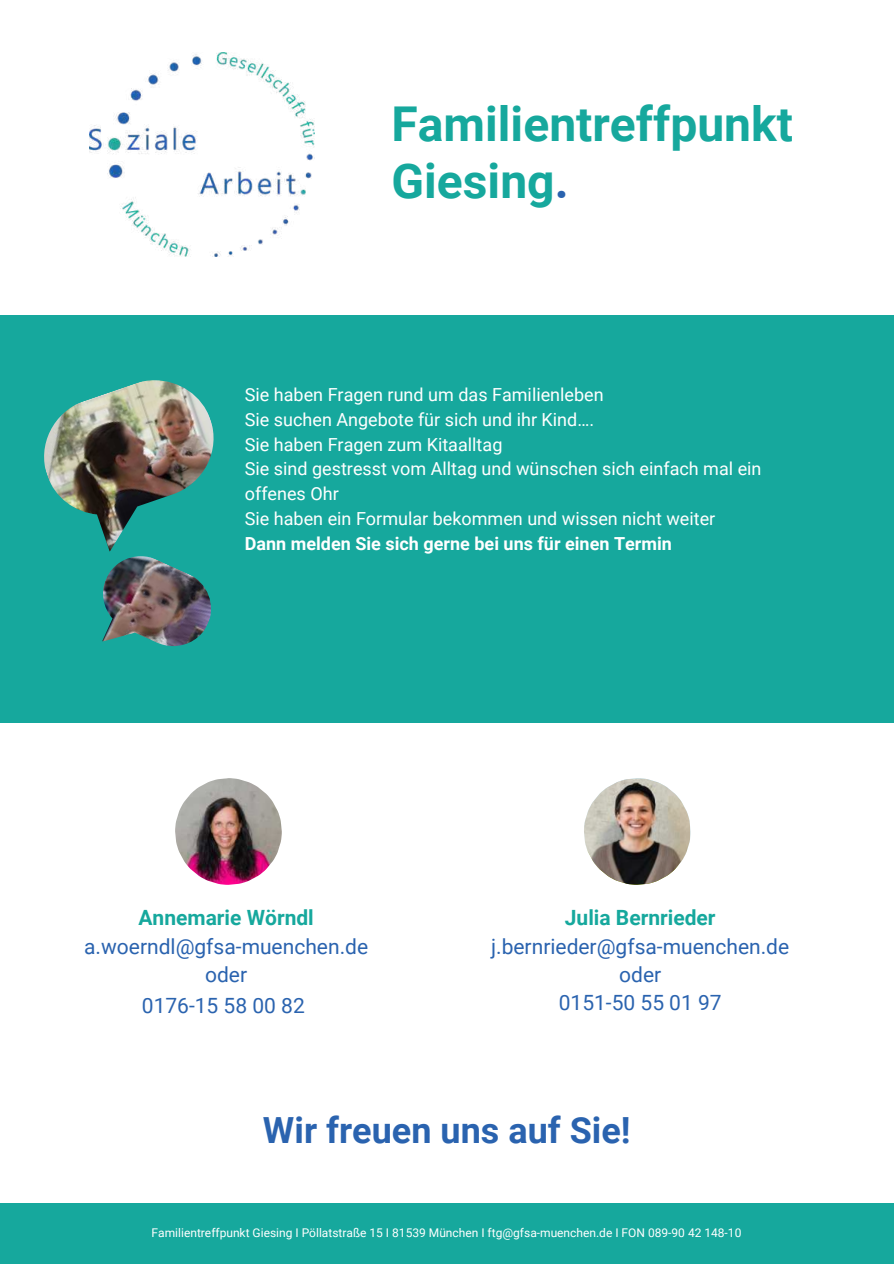
<style>
.page{position:relative;width:894px;height:1264px;background:#fff}
.page>*{position:absolute;margin:0;border:0;box-sizing:border-box;transform-origin:0 0}
.t1{font:700 48px/56.2px "Roboto";color:#16a89d}
.t2{font:700 36px "Roboto";color:#2a63af}
.t3{font:21px/28.2px "Roboto";color:#2a63af;text-align:center}
.t4{font:700 21px "Roboto";color:#16a89d}
.t5{font:18px/24.8px "Roboto";color:#fff}
.t6{font:700 18px "Roboto";color:#fff}
.t7{font:12px "Roboto";color:#fff}
.s1{color:#2a63af}
</style>
<div class="page">
<div style="left:0;top:1203px;width:893px;height:60px;background:#16a89d"></div>
<img style="left:89px;top:53px;width:225px;height:203px">
<div style="left:0;top:315px;width:893px;height:408px;background:#16a89d"></div>
<img style="left:175px;top:778px;width:107px;height:106px">
<img style="left:44px;top:380px;width:170px;height:171px">
<img style="left:102px;top:556px;width:109px;height:90px">
<img style="left:584px;top:778px;width:106px;height:106px">
<h1 class="t1" style="left:391px;top:94px;width:403px">Familientreffpunkt<br>Giesing<span class="s1">.</span></h1>
<p class="t5" style="left:245px;top:381px;width:518px">Sie haben Fragen rund um das Familienleben<br>Sie suchen Angebote für sich und ihr Kind….<br>Sie haben Fragen zum Kitaalltag<br>Sie sind gestresst vom Alltag und wünschen sich einfach mal ein offenes Ohr<br>Sie haben ein Formular bekommen und wissen nicht weiter</p>
<p class="t6" style="left:245px;top:530px;width:428px">Dann melden Sie sich gerne bei uns für einen Termin</p>
<p class="t4" style="left:138px;top:903px;width:177px">Annemarie Wörndl</p>
<p class="t3" style="left:84px;top:931px;width:285px">a.woerndl@gfsa-muenchen.de oder</p>
<p class="t3" style="left:142px;top:990px;width:164px">0176-15 58 00 82</p>
<p class="t4" style="left:564px;top:903px;width:152px">Julia Bernrieder</p>
<p class="t3" style="left:491px;top:931px;width:299px">j.bernrieder@gfsa-muenchen.de oder<br>0151-50 55 01 97</p>
<h2 class="t2" style="left:263px;top:1104px;width:369px">Wir freuen uns auf Sie!</h2>
<p class="t7" style="left:152px;top:1223px;width:591px">Familientreffpunkt Giesing I Pöllatstraße 15 I 81539 München I ftg@gfsa-muenchen.de I FON 089-90 42 148-10</p>
</div>
